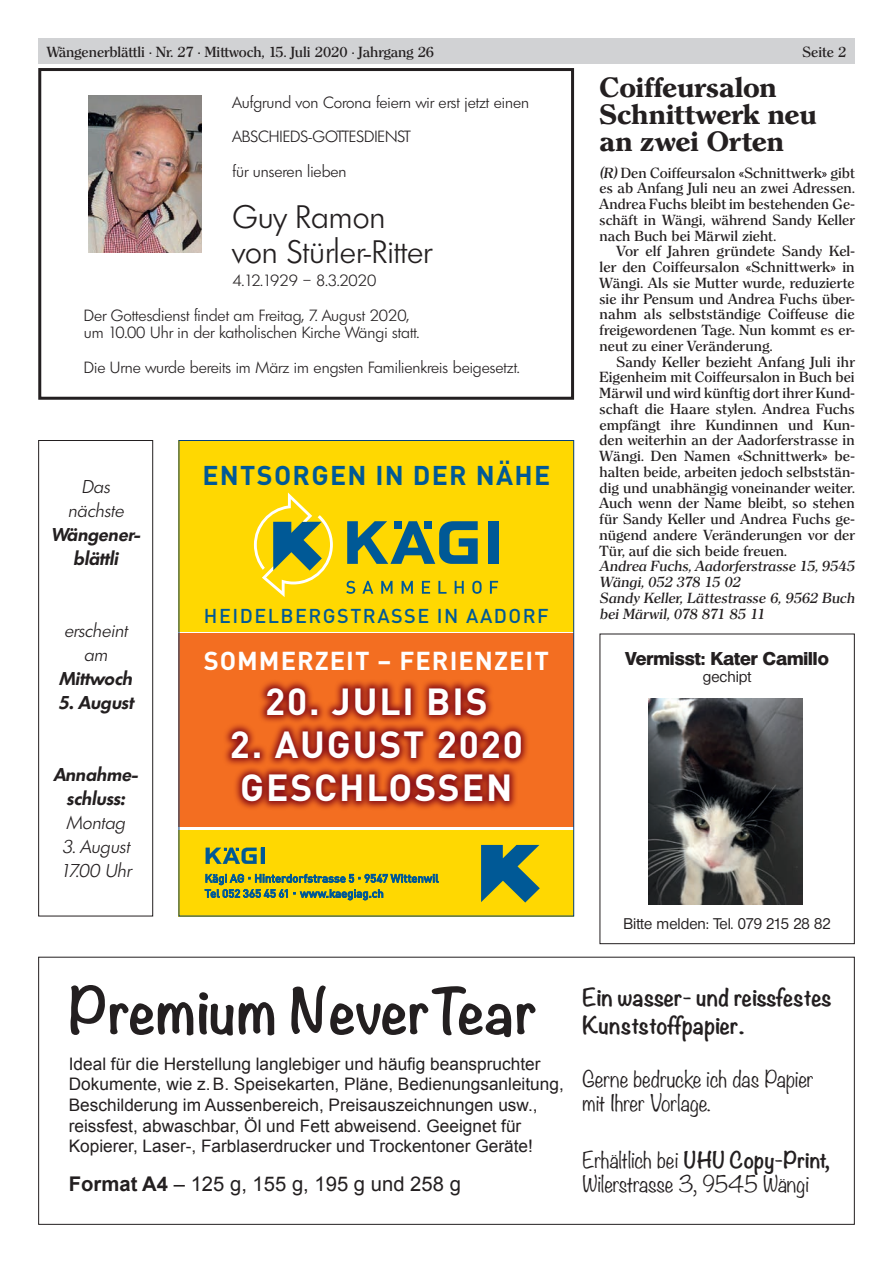
<style>
.page{position:relative;width:893px;height:1263px;background:#fff}
.page>*{position:absolute;margin:0;border:0;box-sizing:border-box;transform-origin:0 0}
.t1{font:700 57px "Noteworthy";color:#231f20}
.t2{font:700 37.2px/43px "DIN";letter-spacing:.05em;color:#fff}
.t3{font:300 31.5px/34.5px "Limerick";color:#231f20}
.t4{font:700 27px/27px "Clerface";color:#231f20}
.t5{font:700 26.85px "DIN";letter-spacing:.05em;color:#005996}
.t6{font:700 25.65px "DIN";letter-spacing:.04em;color:#fff}
.t7{font:700 21.75px/28.5px "Noteworthy";letter-spacing:-.02em;color:#231f20}
.t8{font:300 20.25px/24px "Noteworthy";color:#231f20}
.t9{font:20.25px "Arial";color:#231f20}
.t10{font:500 19.8px "DIN";letter-spacing:.075em;color:#005996}
.t11{font:italic 600 18px/24px "Limerick";color:#231f20;text-align:center}
.t12{font:italic 300 18px/24px "Limerick";color:#231f20;text-align:center}
.t13{font:800 18px "Olympia";color:#231f20}
.t14{font:17.25px/20.7px "Arial";color:#231f20}
.t15{font:300 15.75px/34.5px "Limerick";color:#231f20}
.t16{font:500 15px "Olympia";color:#231f20}
.t17{font:500 14.25px/15.8px "Clerface";color:#231f20;text-align:justify}
.t18{font:italic 500 14.25px/15.8px "Clerface";letter-spacing:.005em;color:#231f20}
.s1{font-style:italic}
.s2{font-weight:700}
</style>
<div class="page">
<div style="left:38px;top:38px;width:817px;height:26px;background:#d1d2d4"></div>
<div style="left:600px;top:634px;width:255px;height:310px;border:1px solid #231f20"></div>
<img style="left:648px;top:698px;width:155px;height:206px">
<div style="left:38px;top:68px;width:536px;height:332px;border:3px solid #231f20"></div>
<img style="left:88px;top:96px;width:114px;height:156px">
<div style="left:179px;top:829px;width:395px;height:87px;background:#ffd801"></div>
<div style="left:179px;top:634px;width:395px;height:193px;background:#f36e21"></div>
<svg style="left:205px;top:874px;width:234px;height:26px"></svg>
<svg style="left:481px;top:845px;width:59px;height:57px"></svg>
<hr style="left:261px;top:848px;width:4px;height:16px;background:#005996">
<svg style="left:206px;top:848px;width:51px;height:16px"></svg>
<svg style="left:225px;top:681px;width:303px;height:127px"></svg>
<div style="left:179px;top:440px;width:395px;height:191px;background:#ffd801"></div>
<div style="left:488px;top:521px;width:10px;height:43px;background:#005996"></div>
<svg style="left:347px;top:521px;width:131px;height:43px"></svg>
<div style="left:394px;top:521px;width:7px;height:8px;background:#005996"></div>
<div style="left:424px;top:521px;width:8px;height:8px;background:#005996"></div>
<svg style="left:346px;top:581px;width:9px;height:13px"></svg>
<svg style="left:362px;top:581px;width:11px;height:13px"></svg>
<svg style="left:381px;top:581px;width:12px;height:13px"></svg>
<svg style="left:402px;top:581px;width:11px;height:13px"></svg>
<svg style="left:422px;top:581px;width:8px;height:13px"></svg>
<svg style="left:438px;top:581px;width:8px;height:13px"></svg>
<svg style="left:455px;top:581px;width:9px;height:13px"></svg>
<svg style="left:472px;top:581px;width:10px;height:13px"></svg>
<svg style="left:490px;top:581px;width:8px;height:13px"></svg>
<svg style="left:254px;top:492px;width:79px;height:105px"></svg>
<div style="left:38px;top:440px;width:115px;height:476px;border:1px solid #231f20"></div>
<p class="t17" style="left:47px;top:44px;width:389px">Wängenerblättli • Nr. 27 • Mittwoch, 15. Juli 2020 • Jahrgang 26</p>
<p class="t17" style="left:803px;top:44px;width:45px">Seite 2</p>
<h3 class="t4" style="left:600px;top:75px;width:218px">Coiffeursalon<br>Schnittwerk neu an zwei Orten</h3>
<p class="t17" style="left:600px;top:165px;width:257px"><span class="s1">(R)</span> Den Coiffeursalon «Schnittwerk» gibt es ab Anfang Juli neu an zwei Adressen.<br>Andrea Fuchs bleibt im bestehenden Ge&shy;schäft in Wängi, während Sandy Keller nach Buch bei Märwil zieht.</p>
<p class="t17" style="left:600px;top:244px;width:257px;text-indent:17px">Vor elf Jahren gründete Sandy Kel&shy;ler den Coiffeursalon «Schnittwerk» in Wängi. Als sie Mutter wurde, reduzierte sie ihr Pensum und Andrea Fuchs über&shy;nahm als selbstständige Coiffeuse die freigewordenen Tage. Nun kommt es er&shy;neut zu einer Veränderung.</p>
<p class="t17" style="left:600px;top:354px;width:257px;text-indent:17px">Sandy Keller bezieht Anfang Juli ihr Eigenheim mit Coiffeursalon in Buch bei Märwil und wird künftig dort ihrer Kund&shy;schaft die Haare stylen. Andrea Fuchs empfängt ihre Kundinnen und Kun&shy;den weiterhin an der Aadorferstrasse in Wängi. Den Namen «Schnittwerk» be&shy;halten beide, arbeiten jedoch selbststän&shy;dig und unabhängig voneinander weiter.<br>Auch wenn der Name bleibt, so stehen für Sandy Keller und Andrea Fuchs ge&shy;nügend andere Veränderungen vor der Tür, auf die sich beide freuen.</p>
<p class="t18" style="left:600px;top:559px;width:257px">Andrea Fuchs, Aadorferstrasse 15, 9545<br>Wängi, 052 378 15 02<br>Sandy Keller, Lättestrasse 6, 9562 Buch bei Märwil, 078 871 85 11</p>
<p class="t13" style="left:625px;top:648px;width:205px">Vermisst: Kater Camillo</p>
<p class="t16" style="left:703px;top:667px;width:50px">gechipt</p>
<p class="t15" style="left:233px;top:85px;width:298px">Aufgrund von Corona feiern wir erst jetzt einen<br>ABSCHIEDS-GOTTESDIENST<br>für unseren lieben</p>
<h3 class="t3" style="left:233px;top:200px;width:201px">Guy Ramon von Stürler-Ritter</h3>
<p class="t15" style="left:84px;top:264px;width:327px;text-indent:149px">4.12.1929 – 8.3.2020<br>Der Gottesdienst findet am Freitag, 7. August 2020,</p>
<p class="t15" style="left:84px;top:315px;width:437px">um 10.00 Uhr in der katholischen Kirche Wängi statt.<br>Die Urne wurde bereits im März im engsten Familienkreis beigesetzt.</p>
<h3 class="t5" style="left:202px;top:458px;width:349px">ENTSORGEN IN DER NÄHE</h3>
<p class="t12" style="left:81px;top:475px;width:30px">Das</p>
<p class="t12" style="left:68px;top:499px;width:57px">nächste</p>
<p class="t11" style="left:51px;top:523px;width:91px">Wängener&shy;blättli</p>
<h3 class="t10" style="left:204px;top:603px;width:346px">HEIDELBERGSTRASSE IN AADORF</h3>
<p class="t12" style="left:64px;top:619px;width:65px">erscheint am</p>
<p class="t11" style="left:59px;top:667px;width:74px">Mittwoch</p>
<p class="t11" style="left:58px;top:690px;width:77px">5. August</p>
<h3 class="t6" style="left:204px;top:644px;width:347px">SOMMERZEIT – FERIENZEIT</h3>
<h2 class="t2" style="left:265px;top:678px;width:224px">20. JULI BIS</h2>
<h2 class="t2" style="left:230px;top:721px;width:295px">2. AUGUST 2020<br>GESCHLOSSEN</h2>
<p class="t11" style="left:54px;top:762px;width:86px">Annahme&shy;schluss:</p>
<p class="t12" style="left:66px;top:811px;width:60px">Montag</p>
<p class="t12" style="left:60px;top:835px;width:72px;text-align:left">3. August<br>17.00 Uhr</p>
<p class="t16" style="left:624px;top:915px;width:208px">Bitte melden: Tel. 079 215 28 82</p>
<h1 class="t1" style="left:69px;top:960px;width:471px">Premium NeverTear</h1>
<p class="t14" style="left:69px;top:1053px;width:497px">Ideal für die Herstellung langlebiger und häufig beanspruchter Dokumente, wie z.B. Speisekarten, Pläne, Bedienungsanleitung, Beschilderung im Aussenbereich, Preisauszeichnungen usw., reissfest, abwaschbar, Öl und Fett abweisend. Geeignet für Kopierer, Laser-, Farblaserdrucker und Trockentoner Geräte!</p>
<h3 class="t9" style="left:69px;top:1171px;width:394px"><span class="s2">Format A4</span> – 125 g, 155 g, 195 g und 258 g</h3>
<h3 class="t7" style="left:583px;top:982px;width:251px">Ein wasser- und reissfestes<br>Kunststoffpapier.</h3>
<h3 class="t8" style="left:583px;top:1066px;width:233px">Gerne bedrucke ich das Papier mit Ihrer Vorlage.</h3>
<h3 class="t8" style="left:583px;top:1147px;width:249px">Erhältlich bei <span class="s2">UHU Copy-Print,<br></span>Wilerstrasse 3, 9545 Wängi</h3>
</div>
